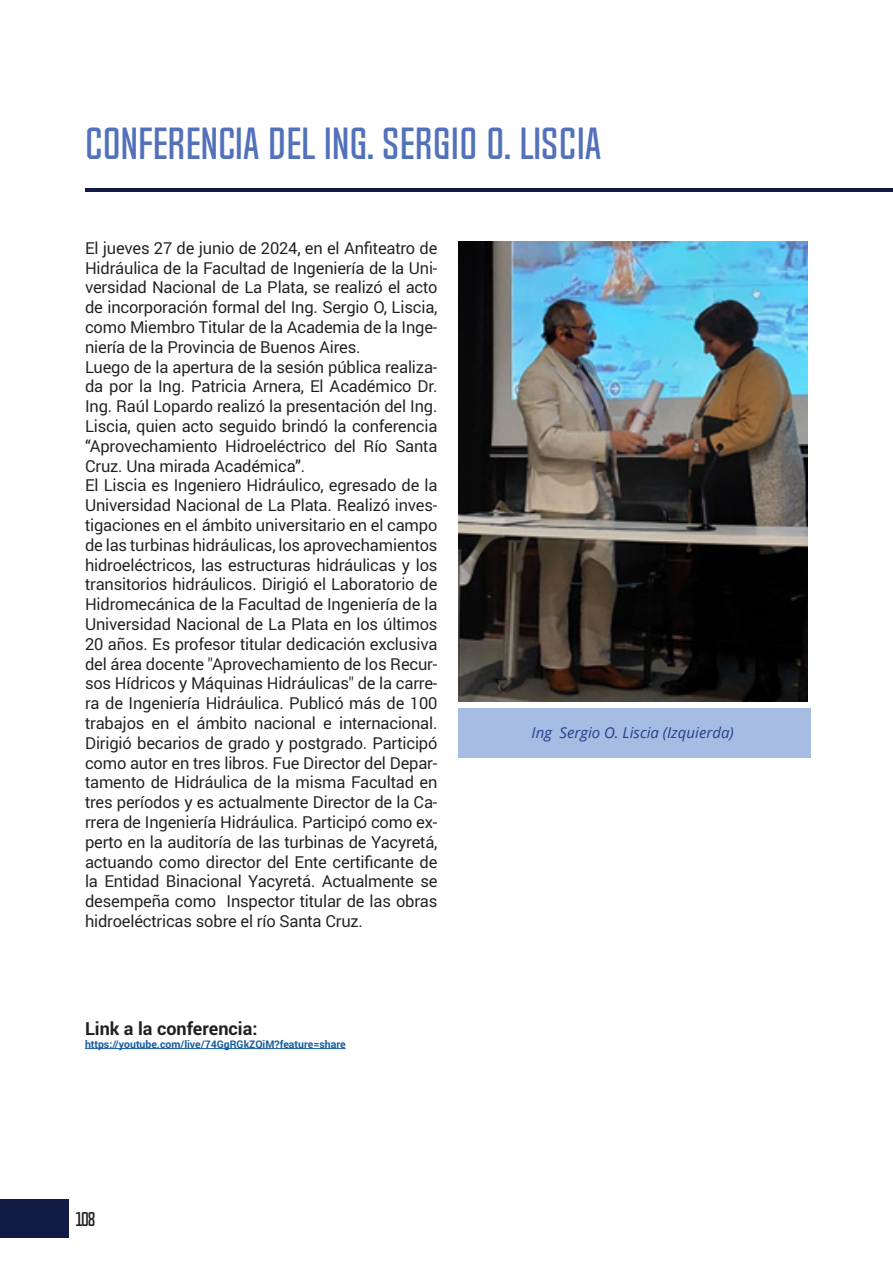
<style>
.page{position:relative;width:893px;height:1263px;background:#fff}
.page>*{position:absolute;margin:0;border:0;box-sizing:border-box;transform-origin:0 0}
.t1{font:40.5px "Chosence";color:#5371bb}
.t2{font:700 18px "Roboto";color:#231f20}
.t3{font:18px "Chosence";color:#231f20}
.t4{font:16.5px/19.8px "Roboto";letter-spacing:-.01em;color:#231f20;text-align:justify}
.t5{font:italic 15px "Open Sans";color:#253f8e}
.t6{font:700 10.5px "Roboto";color:#175d9e}
</style>
<div class="page">
<div style="left:0;top:1199px;width:68px;height:38px;background:#121b43"></div>
<hr style="left:85px;top:189px;width:808px;height:3px;background:#121b43">
<div style="left:458px;top:708px;width:352px;height:50px;background:#a7bce2"></div>
<img style="left:458px;top:241px;width:350px;height:461px">
<hr style="left:85px;top:1048px;width:261px;height:1px;background:#175d9e">
<p class="t1" style="left:85px;top:121px;width:518px">CONFERENCIA DEL ING. SERGIO O. LISCIA</p>
<p class="t4" style="left:85px;top:237px;width:354px">El jueves 27 de junio de 2024, en el Anfiteatro de Hidráulica de la Facultad de Ingeniería de la Uni&shy;versidad Nacional de La Plata, se realizó el acto de incorporación formal del Ing. Sergio O, Liscia, como Miembro Titular de la Academia de la Inge&shy;niería de la Provincia de Buenos Aires.</p>
<p class="t4" style="left:85px;top:356px;width:354px">Luego de la apertura de la sesión pública realiza&shy;da por la Ing. Patricia Arnera, El Académico Dr.<br>Ing. Raúl Lopardo realizó la presentación del Ing.<br>Liscia, quien acto seguido brindó la conferencia “Aprovechamiento Hidroeléctrico del Río Santa Cruz. Una mirada Académica”.</p>
<p class="t4" style="left:85px;top:475px;width:354px">El Liscia es Ingeniero Hidráulico, egresado de la Universidad Nacional de La Plata. Realizó inves&shy;tigaciones en el ámbito universitario en el campo de las turbinas hidráulicas, los aprovechamientos hidroeléctricos, las estructuras hidráulicas y los transitorios hidráulicos. Dirigió el Laboratorio de Hidromecánica de la Facultad de Ingeniería de la Universidad Nacional de La Plata en los últimos 20 años. Es profesor titular dedicación exclusiva del área docente "Aprovechamiento de los Recur&shy;sos Hídricos y Máquinas Hidráulicas" de la carre&shy;ra de Ingeniería Hidráulica. Publicó más de 100 trabajos en el ámbito nacional e internacional.<br>Dirigió becarios de grado y postgrado. Participó como autor en tres libros. Fue Director del Depar&shy;tamento de Hidráulica de la misma Facultad en tres períodos y es actualmente Director de la Ca&shy;rrera de Ingeniería Hidráulica. Participó como ex&shy;perto en la auditoría de las turbinas de Yacyretá, actuando como director del Ente certificante de la Entidad Binacional Yacyretá. Actualmente se desempeña como Inspector titular de las obras hidroeléctricas sobre el río Santa Cruz.</p>
<p class="t2" style="left:85px;top:1016px;width:174px">Link a la conferencia:</p>
<p class="t6" style="left:85px;top:1037px;width:262px">https://youtube.com/live/74GgRGkZQiM?feature=share</p>
<p class="t3" style="left:76px;top:1209px;width:22px">108</p>
<p class="t5" style="left:532px;top:722px;width:204px">Ing Sergio O. Liscia (Izquierda)</p>
</div>
